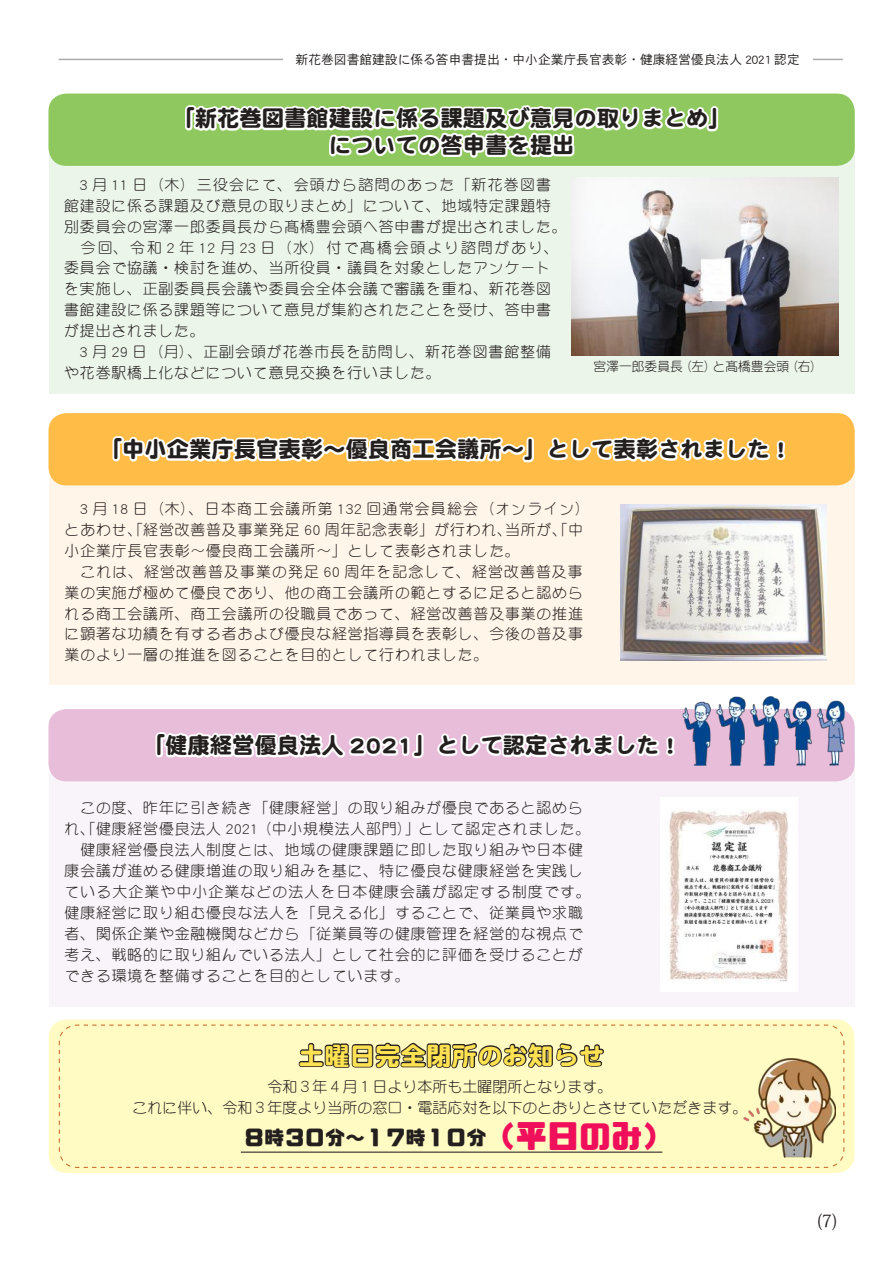
<style>
.page{position:relative;width:893px;height:1263px;background:#fff}
.page>*{position:absolute;margin:0;border:0;box-sizing:border-box;transform-origin:0 0}
.t1{font:25.5px "DF Maru Gothic Std W9";color:#ffe252}
.t2{font:22.35px/26.8px "DF Maru Gothic Std W9";color:#241f1f;text-align:center}
.t3{font:20.25px "CP&U Fo";color:#241f1f}
.t4{font:16.95px "Koz Min Pro";color:#241f1f}
.t5{font:15px/21px "DF Maru Gothic Std W3";color:#241f1f;text-align:center}
.t6{font:14.85px/20.9px "DF Maru Gothic Std W3";letter-spacing:.055em;color:#241f1f}
.t7{font:12.75px "DFHS Gothic Std W3";color:#241f1f}
.t8{font:12.75px "DF Maru Gothic Std W3";color:#241f1f}
.s1{font-size:31.95px;color:#ef0f5a}
</style>
<div class="page">
<div style="left:49px;top:1019px;width:805px;height:154px;background:#fffbc3;border-radius:18px"></div>
<svg style="left:58px;top:1024px;width:787px;height:144px"></svg>
<div style="left:49px;top:108px;width:805px;height:286px;background:#ebf5ea"></div>
<div style="left:49px;top:751px;width:805px;height:255px;background:#f9f4f9"></div>
<div style="left:49px;top:455px;width:805px;height:230px;background:#fff5e8"></div>
<hr style="left:59px;top:59px;width:784px;height:1px;background:#aaaaac">
<div style="left:283px;top:53px;width:529px;height:12px;background:#fff"></div>
<div style="left:48px;top:94px;width:807px;height:72px;background:#8ec85e;border-radius:18px"></div>
<div style="left:48px;top:709px;width:807px;height:72px;background:#e7bdd9;border-radius:18px"></div>
<div style="left:48px;top:413px;width:807px;height:72px;background:#ffbc46;border-radius:18px"></div>
<svg style="left:183px;top:58px;width:537px;height:108px"></svg>
<svg style="left:155px;top:732px;width:269px;height:27px"></svg>
<svg style="left:435px;top:733px;width:243px;height:65px"></svg>
<svg style="left:110px;top:413px;width:426px;height:50px"></svg>
<svg style="left:546px;top:413px;width:243px;height:73px"></svg>
<img style="left:571px;top:177px;width:268px;height:178px">
<img style="left:620px;top:504px;width:207px;height:156px">
<svg style="left:297px;top:1041px;width:309px;height:28px"></svg>
<img style="left:742px;top:1059px;width:93px;height:100px">
<hr style="left:241px;top:1151px;width:421px;height:2px;background:#241f1f">
<img style="left:660px;top:798px;width:138px;height:193px">
<img style="left:682px;top:696px;width:163px;height:70px">
<p class="t7" style="left:283px;top:52px;width:531px">　新花巻図書館建設に係る答申書提出・中小企業庁長官表彰・健康経営優良法人 2021 認定　</p>
<h2 class="t2" style="left:173px;top:105px;width:560px">「新花巻図書館建設に係る課題及び意見の取りまとめ」についての答申書を提出</h2>
<p class="t6" style="left:64px;top:174px;width:504px">　3 月 11 日（木）三役会にて、会頭から諮問のあった「新花巻図書館建設に係る課題及び意見の取りまとめ」について、地域特定課題特別委員会の宮澤一郎委員長から髙橋豊会頭へ答申書が提出されました。　今回、令和 2 年 12 月 23 日（水）付で髙橋会頭より諮問があり、委員会で協議・検討を進め、当所役員・議員を対象としたアンケートを実施し、正副委員長会議や委員会全体会議で審議を重ね、新花巻図書館建設に係る課題等について意見が集約されたことを受け、答申書が提出されました。<br>　3 月 29 日（月）、正副会頭が花巻市長を訪問し、新花巻図書館整備や花巻駅橋上化などについて意見交換を行いました。</p>
<p class="t8" style="left:594px;top:359px;width:231px">宮澤一郎委員長（左）と髙橋豊会頭（右）</p>
<h2 class="t2" style="left:100px;top:435px;width:694px">「中小企業庁長官表彰～優良商工会議所～」として表彰されました！</h2>
<p class="t6" style="left:65px;top:498px;width:527px">　3 月 18 日（木）、日本商工会議所第 132 回通常会員総会（オンライン）とあわせ、「経営改善普及事業発足 60 周年記念表彰」が行われ、当所が、「中小企業庁長官表彰～優良商工会議所～」として表彰されました。<br>　これは、経営改善普及事業の発足 60 周年を記念して、経営改善普及事業の実施が極めて優良であり、他の商工会議所の範とするに足ると認められる商工会議所、商工会議所の役職員であって、経営改善普及事業の推進に顕著な功績を有する者および優良な経営指導員を表彰し、今後の普及事業のより一層の推進を図ることを目的として行われました。</p>
<h2 class="t2" style="left:143px;top:731px;width:540px">「健康経営優良法人 2021」として認定されました！</h2>
<p class="t6" style="left:65px;top:797px;width:527px">　この度、昨年に引き続き「健康経営」の取り組みが優良であると認められ、「健康経営優良法人 2021（中小規模法人部門）」として認定されました。　健康経営優良法人制度とは、地域の健康課題に即した取り組みや日本健康会議が進める健康増進の取り組みを基に、特に優良な健康経営を実践している大企業や中小企業などの法人を日本健康会議が認定する制度です。健康経営に取り組む優良な法人を「見える化」することで、従業員や求職者、関係企業や金融機関などから「従業員等の健康管理を経営的な視点で考え、戦略的に取り組んでいる法人」として社会的に評価を受けることができる環境を整備することを目的としています。</p>
<h1 class="t1" style="left:298px;top:1042px;width:308px">土曜日完全閉所のお知らせ</h1>
<p class="t5" style="left:132px;top:1076px;width:616px">令和３年４月１日より本所も土曜閉所となります。<br>これに伴い、令和３年度より当所の窓口・電話応対を以下のとおりとさせていただきます。</p>
<h3 class="t3" style="left:244px;top:1128px;width:432px">８時３０分～１７時１０分<span class="s1">（平日のみ）</span></h3>
<p class="t4" style="left:816px;top:1208px;width:23px">(7)</p>
</div>
